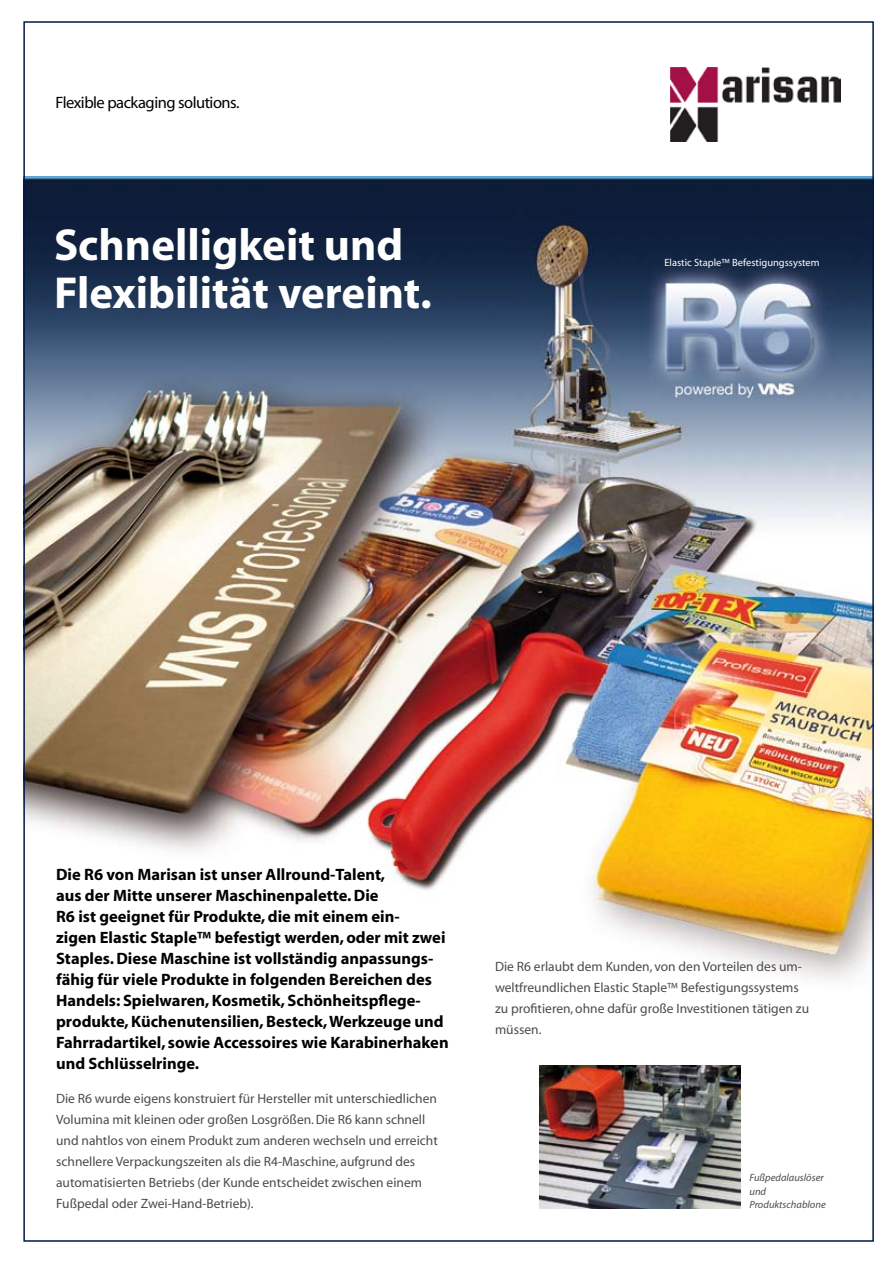
<style>
.page{position:relative;width:893px;height:1263px;background:#fff}
.page>*{position:absolute;margin:0;border:0;box-sizing:border-box;transform-origin:0 0}
.t1{font:700 45px/48px "Myriad";color:#fff}
.t2{font:700 16.5px/21px "Myriad";color:#000}
.t3{font:16.5px "Myriad";letter-spacing:-.03em;color:#000}
.t4{font:13.5px/21px "Myriad";color:#4b4b4d}
.t5{font:italic 10.5px/13.5px "Myriad";color:#4b4b4d}
.t6{font:10.5px "Myriad";color:#fff}
</style>
<div class="page">
<img style="left:670px;top:67px;width:170px;height:74px">
<img style="left:26px;top:176px;width:845px;height:803px">
<img style="left:539px;top:1066px;width:202px;height:143px">
<p class="t3" style="left:55px;top:94px;width:186px">Flexible packaging solutions.</p>
<h1 class="t1" style="left:54px;top:222px;width:379px">Schnelligkeit und<br>Flexibilität vereint.</h1>
<p class="t6" style="left:664px;top:257px;width:157px">Elastic Staple™ Befestigungssystem</p>
<p class="t2" style="left:56px;top:864px;width:394px">Die R6 von Marisan ist unser Allround-Talent,<br>aus der Mitte unserer Maschinenpalette. Die<br>R6 ist geeignet für Produkte, die mit einem ein-<br>zigen Elastic Staple™ befestigt werden, oder mit zwei Staples. Diese Maschine ist vollständig anpassungs&shy;fähig für viele Produkte in folgenden Bereichen des Handels: Spielwaren, Kosmetik, Schönheitspflege&shy;produkte, Küchenutensilien, Besteck, Werkzeuge und Fahrradartikel, sowie Accessoires wie Karabinerhaken und Schlüsselringe.</p>
<p class="t4" style="left:56px;top:1088px;width:383px">Die R6 wurde eigens konstruiert für Hersteller mit unterschiedlichen Volumina mit kleinen oder großen Losgrößen. Die R6 kann schnell und nahtlos von einem Produkt zum anderen wechseln und erreicht schnellere Verpackungszeiten als die R4-Maschine, aufgrund des automatisierten Betriebs (der Kunde entscheidet zwischen einem Fußpedal oder Zwei-Hand-Betrieb).</p>
<p class="t4" style="left:495px;top:957px;width:316px">Die R6 erlaubt dem Kunden, von den Vorteilen des um&shy;weltfreundlichen Elastic Staple™ Befestigungssystems zu profitieren, ohne dafür große Investitionen tätigen zu müssen.</p>
<p class="t5" style="left:749px;top:1171px;width:78px">Fußpedalauslöser und<br>Produktschablone</p>
</div>
